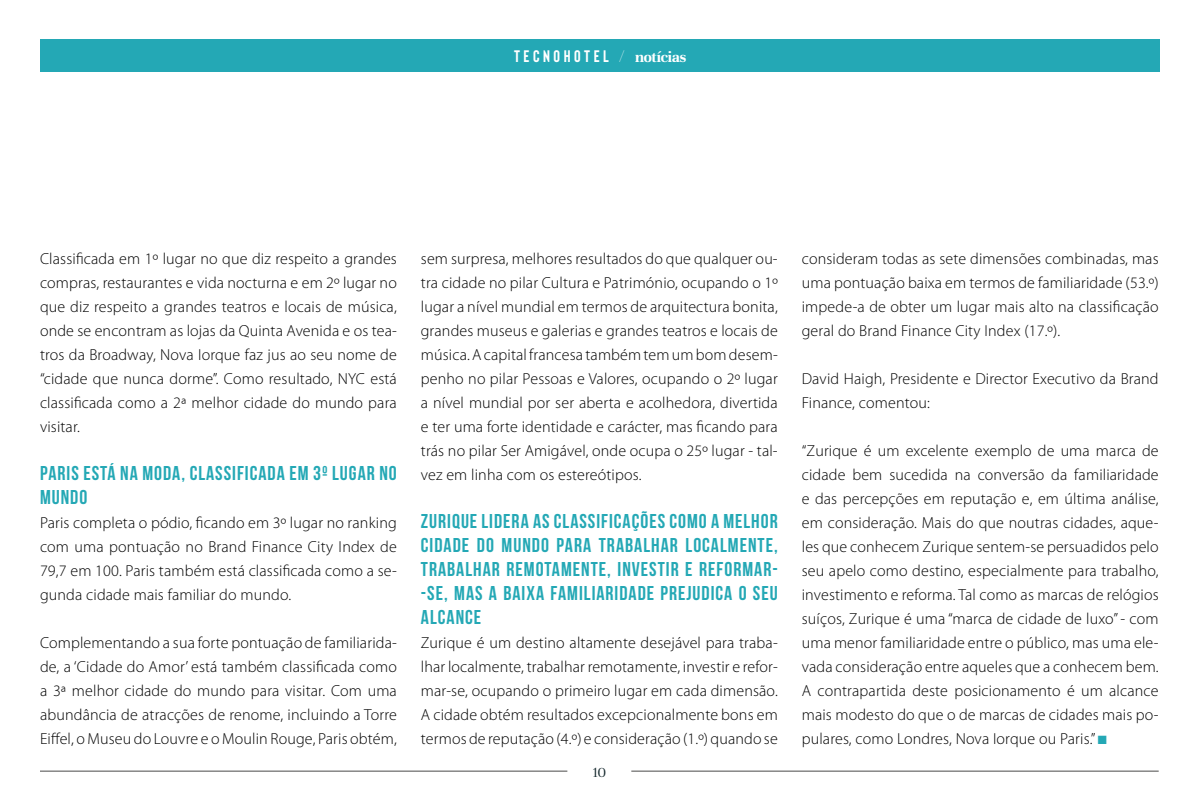
<style>
.page{position:relative;width:1200px;height:800px;background:#fff}
.page>*{position:absolute;margin:0;border:0;box-sizing:border-box;transform-origin:0 0}
.t1{font:700 20px/24px "Bebas Neue";letter-spacing:.05em;color:#24a8b5}
.t2{font:700 16.68px "Bison";letter-spacing:.21em;color:#fff}
.t3{font:300 16px/24px "Myriad Pro";letter-spacing:.01em;color:#000;text-align:justify}
.t4{font:15.16px "Unna";color:#172a2f}
.s1{font-family:"Bebas Neue";font-weight:300}
.s2{font-family:"Unna"}
.s3{color:#24a8b5}
</style>
<div class="page">
<hr style="left:40px;top:771px;width:527px;height:1px;background:#4a4a49">
<hr style="left:631px;top:771px;width:528px;height:1px;background:#4a4a49">
<div style="left:40px;top:39px;width:1120px;height:33px;background:#24a8b5"></div>
<p class="t2" style="left:514px;top:47px;width:174px">TECNOHOTEl <span class="s1">/</span> <span class="s2">notícias</span></p>
<p class="t3" style="left:40px;top:247px;width:358px">Classificada em 1º lugar no que diz respeito a grandes compras, restaurantes e vida nocturna e em 2º lugar no que diz respeito a grandes teatros e locais de música, onde se encontram as lojas da Quinta Avenida e os tea&shy;tros da Broadway, Nova Iorque faz jus ao seu nome de “cidade que nunca dorme”. Como resultado, NYC está classificada como a 2ª melhor cidade do mundo para visitar.</p>
<p class="t1" style="left:40px;top:461px;width:358px">PARIS ESTÁ NA MODA, CLASSIFICADA EM 3º LUGAR NO<br>MUNDO</p>
<p class="t3" style="left:40px;top:511px;width:358px">Paris completa o pódio, ficando em 3º lugar no ranking com uma pontuação no Brand Finance City Index de 79,7 em 100. Paris também está classificada como a se&shy;gunda cidade mais familiar do mundo.</p>
<p class="t3" style="left:40px;top:631px;width:358px">Complementando a sua forte pontuação de familiarida&shy;de, a ‘Cidade do Amor’ está também classificada como a 3ª melhor cidade do mundo para visitar. Com uma abundância de atracções de renome, incluindo a Torre Eiffel, o Museu do Louvre e o Moulin Rouge, Paris obtém,</p>
<p class="t3" style="left:421px;top:247px;width:358px">sem surpresa, melhores resultados do que qualquer ou&shy;tra cidade no pilar Cultura e Património, ocupando o 1º lugar a nível mundial em termos de arquitectura bonita, grandes museus e galerias e grandes teatros e locais de música. A capital francesa também tem um bom desem&shy;penho no pilar Pessoas e Valores, ocupando o 2º lugar a nível mundial por ser aberta e acolhedora, divertida e ter uma forte identidade e carácter, mas ficando para trás no pilar Ser Amigável, onde ocupa o 25º lugar - tal&shy;vez em linha com os estereótipos.</p>
<p class="t1" style="left:421px;top:509px;width:358px;text-align:justify">ZURIQUE LIDERA AS CLASSIFICAÇÕES COMO A MELHOR CIDADE DO MUNDO PARA TRABALHAR LOCALMENTE, TRABALHAR REMOTAMENTE, INVESTIR E REFORMAR--SE, MAS A BAIXA FAMILIARIDADE PREJUDICA O SEU ALCANCE</p>
<p class="t3" style="left:421px;top:631px;width:358px">Zurique é um destino altamente desejável para traba&shy;lhar localmente, trabalhar remotamente, investir e refor&shy;mar-se, ocupando o primeiro lugar em cada dimensão.<br>A cidade obtém resultados excepcionalmente bons em termos de reputação (4.º) e consideração (1.º) quando se</p>
<p class="t4" style="left:593px;top:763px;width:15px">10</p>
<p class="t3" style="left:802px;top:247px;width:358px">consideram todas as sete dimensões combinadas, mas uma pontuação baixa em termos de familiaridade (53.º) impede-a de obter um lugar mais alto na classificação geral do Brand Finance City Index (17.º).</p>
<p class="t3" style="left:802px;top:367px;width:358px">David Haigh, Presidente e Director Executivo da Brand<br>Finance, comentou:</p>
<p class="t3" style="left:802px;top:439px;width:358px">“Zurique é um excelente exemplo de uma marca de cidade bem sucedida na conversão da familiaridade e das percepções em reputação e, em última análise, em consideração. Mais do que noutras cidades, aque&shy;les que conhecem Zurique sentem-se persuadidos pelo seu apelo como destino, especialmente para trabalho, investimento e reforma. Tal como as marcas de relógios suíços, Zurique é uma “marca de cidade de luxo” - com uma menor familiaridade entre o público, mas uma ele&shy;vada consideração entre aqueles que a conhecem bem.<br>A contrapartida deste posicionamento é um alcance mais modesto do que o de marcas de cidades mais po&shy;pulares, como Londres, Nova Iorque ou Paris.” <span class="s3">■</span></p>
</div>
